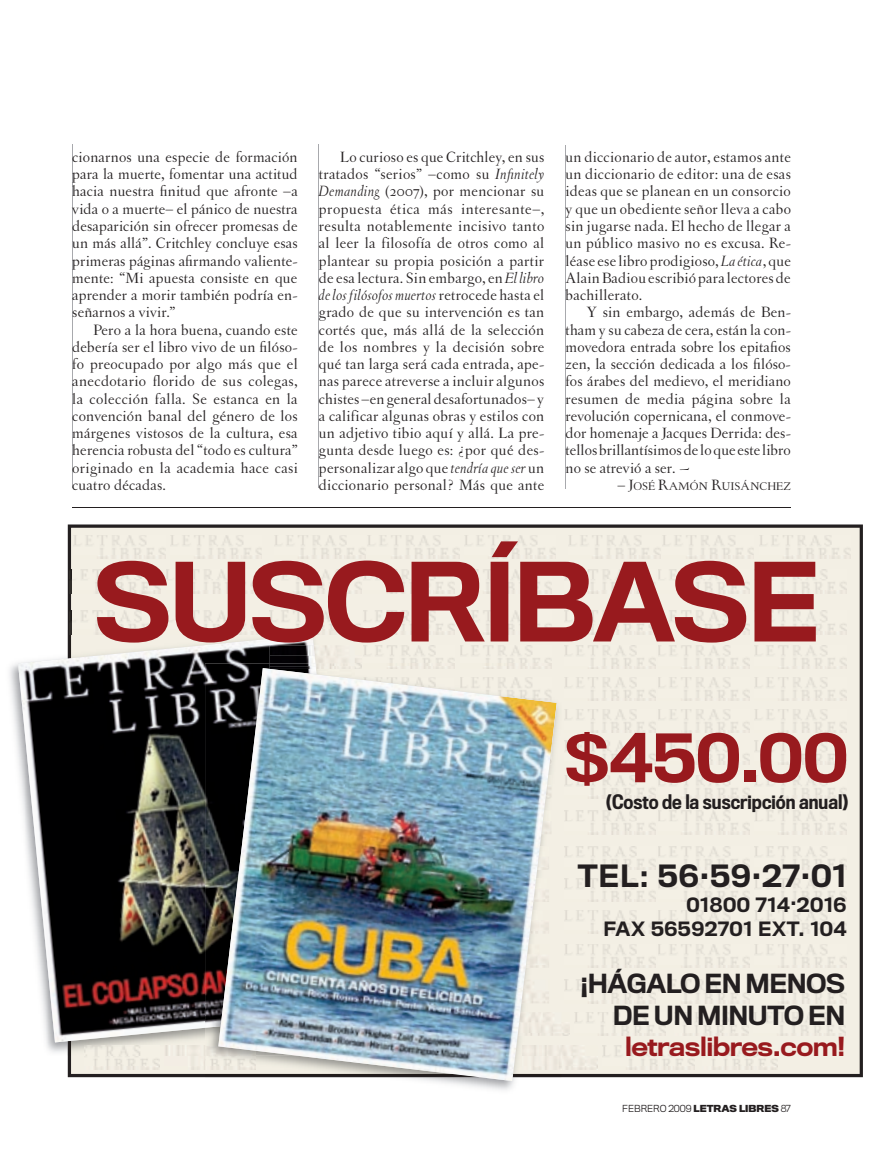
<style>
.page{position:relative;width:893px;height:1149px;background:#fff}
.page>*{position:absolute;margin:0;border:0;box-sizing:border-box;transform-origin:0 0}
.t1{font:500 100.8px "Titling Gothic FB Normal";letter-spacing:-.03em;color:#981a1e}
.t2{font:500 61.8px "Titling Gothic FB Normal";color:#981a1e}
.t3{font:500 28.5px "Titling Gothic FB Normal";letter-spacing:.03em;color:#231f20}
.t4{font:500 24.45px/31.3px "Titling Gothic FB Normal";letter-spacing:-.02em;color:#231f20;text-align:right}
.t5{font:500 24.45px "Titling Gothic FB Normal";letter-spacing:-.02em;color:#981a1e}
.t6{font:500 18.45px "Titling Gothic FB Cond";color:#231f20;scale:1.05 1}
.t7{font:500 18.3px/24.5px "Titling Gothic FB Normal";letter-spacing:.03em;color:#231f20;text-align:right}
.t8{font:15.75px/17.2px "Letras Oldstyle";letter-spacing:.015em;color:#231f20;text-align:justify}
.t9{font:11.85px "Letras Oldstyle Expert";color:#231f20}
.t10{font:300 9px "Titling Gothic FB Normal";color:#231f20}
.s1{font-style:italic}
.s2{font-size:15.75px}
.s3{font-weight:700}
</style>
<div class="page">
<hr style="left:72px;top:144px;width:1px;height:344px;background:#a8a9ad">
<hr style="left:319px;top:144px;width:1px;height:344px;background:#a8a9ad">
<hr style="left:565px;top:145px;width:1px;height:343px;background:#a8a9ad">
<hr style="left:72px;top:507px;width:719px;height:1px;background:#231f20">
<svg style="left:68px;top:524px;width:795px;height:552px;background:#e6e2d8"></svg>
<img style="left:564px;top:677px;width:92px;height:23px">
<img style="left:658px;top:677px;width:91px;height:23px">
<img style="left:755px;top:677px;width:91px;height:23px">
<img style="left:564px;top:709px;width:92px;height:23px">
<img style="left:658px;top:709px;width:91px;height:23px">
<img style="left:755px;top:709px;width:91px;height:23px">
<img style="left:564px;top:740px;width:92px;height:24px">
<img style="left:658px;top:740px;width:91px;height:24px">
<img style="left:755px;top:740px;width:91px;height:24px">
<img style="left:564px;top:774px;width:92px;height:24px">
<img style="left:658px;top:774px;width:91px;height:24px">
<img style="left:755px;top:774px;width:91px;height:24px">
<img style="left:564px;top:810px;width:92px;height:24px">
<img style="left:658px;top:810px;width:91px;height:24px">
<img style="left:755px;top:810px;width:91px;height:24px">
<img style="left:85px;top:1055px;width:74px;height:14px">
<img style="left:165px;top:1055px;width:40px;height:14px">
<img style="left:564px;top:846px;width:92px;height:23px">
<img style="left:658px;top:846px;width:91px;height:23px">
<img style="left:755px;top:846px;width:91px;height:23px">
<img style="left:564px;top:878px;width:92px;height:23px">
<img style="left:658px;top:878px;width:91px;height:23px">
<img style="left:755px;top:878px;width:91px;height:23px">
<img style="left:564px;top:909px;width:92px;height:24px">
<img style="left:658px;top:909px;width:91px;height:24px">
<img style="left:755px;top:909px;width:91px;height:24px">
<img style="left:564px;top:943px;width:92px;height:24px">
<img style="left:658px;top:943px;width:91px;height:24px">
<img style="left:755px;top:943px;width:91px;height:24px">
<img style="left:564px;top:979px;width:92px;height:24px">
<img style="left:658px;top:979px;width:91px;height:24px">
<img style="left:755px;top:979px;width:91px;height:24px">
<img style="left:561px;top:1045px;width:36px;height:24px">
<img style="left:603px;top:1045px;width:91px;height:24px">
<img style="left:702px;top:1045px;width:75px;height:24px">
<svg style="left:561px;top:1011px;width:8px;height:24px"></svg>
<img style="left:574px;top:1011px;width:92px;height:24px">
<img style="left:674px;top:1011px;width:75px;height:24px">
<img style="left:754px;top:1011px;width:91px;height:24px">
<img style="left:9px;top:629px;width:60px;height:426px">
<img style="left:69px;top:1042px;width:2px;height:13px">
<img style="left:18px;top:634px;width:296px;height:408px">
<img style="left:361px;top:663px;width:200px;height:348px">
<img style="left:205px;top:1035px;width:356px;height:55px">
<img style="left:205px;top:1055px;width:13px;height:14px">
<img style="left:557px;top:1011px;width:4px;height:24px">
<img style="left:317px;top:666px;width:38px;height:2px">
<img style="left:205px;top:1027px;width:13px;height:28px">
<img style="left:205px;top:663px;width:112px;height:364px">
<img style="left:218px;top:668px;width:339px;height:412px">
<img style="left:564px;top:645px;width:92px;height:23px">
<img style="left:658px;top:645px;width:91px;height:23px">
<img style="left:755px;top:645px;width:91px;height:23px">
<img style="left:270px;top:645px;width:85px;height:21px">
<svg style="left:355px;top:645px;width:6px;height:23px"></svg>
<img style="left:270px;top:666px;width:46px;height:2px">
<img style="left:363px;top:645px;width:92px;height:23px">
<img style="left:460px;top:645px;width:91px;height:23px">
<img style="left:564px;top:610px;width:92px;height:24px">
<img style="left:658px;top:610px;width:91px;height:24px">
<img style="left:755px;top:610px;width:91px;height:24px">
<img style="left:270px;top:610px;width:91px;height:21px">
<img style="left:270px;top:629px;width:85px;height:5px">
<svg style="left:355px;top:631px;width:6px;height:3px"></svg>
<img style="left:363px;top:610px;width:92px;height:24px">
<img style="left:460px;top:610px;width:91px;height:24px">
<img style="left:564px;top:569px;width:92px;height:24px">
<img style="left:658px;top:569px;width:91px;height:24px">
<img style="left:755px;top:569px;width:91px;height:24px">
<img style="left:270px;top:569px;width:91px;height:24px">
<img style="left:363px;top:569px;width:92px;height:24px">
<img style="left:460px;top:569px;width:91px;height:24px">
<img style="left:569px;top:535px;width:91px;height:23px">
<img style="left:663px;top:535px;width:91px;height:23px">
<img style="left:759px;top:535px;width:92px;height:23px">
<img style="left:274px;top:535px;width:92px;height:23px">
<img style="left:368px;top:535px;width:91px;height:23px">
<img style="left:465px;top:535px;width:91px;height:23px">
<img style="left:71px;top:610px;width:90px;height:24px">
<svg style="left:69px;top:610px;width:2px;height:24px"></svg>
<img style="left:166px;top:610px;width:91px;height:24px">
<img style="left:71px;top:569px;width:90px;height:24px">
<svg style="left:69px;top:569px;width:2px;height:24px"></svg>
<img style="left:166px;top:569px;width:91px;height:24px">
<img style="left:74px;top:535px;width:91px;height:23px">
<img style="left:171px;top:535px;width:91px;height:23px">
<p class="t8" style="left:72px;top:148px;width:227px">cionarnos una especie de formación para la muerte, fomentar una actitud hacia nuestra finitud que afronte –a vida o a muerte– el pánico de nuestra desaparición sin ofrecer promesas de un más allá”. Critchley concluye esas primeras páginas afirmando valiente&shy;mente: “Mi apuesta consiste en que aprender a morir también podría en&shy;señarnos a vivir.”</p>
<p class="t8" style="left:72px;top:321px;width:227px;text-indent:21px">Pero a la hora buena, cuando este debería ser el libro vivo de un filóso&shy;fo preocupado por algo más que el anecdotario florido de sus colegas, la colección falla. Se estanca en la convención banal del género de los márgenes vistosos de la cultura, esa herencia robusta del “todo es cultura” originado en la academia hace casi cuatro décadas.</p>
<p class="t8" style="left:319px;top:148px;width:227px;text-indent:21px">Lo curioso es que Critchley, en sus tratados “serios” –como su <span class="s1">Infinitely Demanding</span> (2007), por mencionar su propuesta ética más interesante–, resulta notablemente incisivo tanto al leer la filosofía de otros como al plantear su propia posición a partir de esa lectura. Sin embargo, en <span class="s1">El libro de los filósofos muertos</span> retrocede hasta el grado de que su intervención es tan cortés que, más allá de la selección de los nombres y la decisión sobre qué tan larga será cada entrada, ape&shy;nas parece atreverse a incluir algunos chistes –en general desafortunados– y a calificar algunas obras y estilos con un adjetivo tibio aquí y allá. La pre&shy;gunta desde luego es: ¿por qué des&shy;personalizar algo que <span class="s1">tendría que ser</span> un diccionario personal? Más que ante</p>
<p class="t8" style="left:566px;top:148px;width:227px">un diccionario de autor, estamos ante un diccionario de editor: una de esas ideas que se planean en un consorcio y que un obediente señor lleva a cabo sin jugarse nada. El hecho de llegar a un público masivo no es excusa. Re&shy;léase ese libro prodigioso, <span class="s1">La ética</span>, que Alain Badiou escribió para lectores de bachillerato.</p>
<p class="t8" style="left:566px;top:303px;width:227px;text-indent:21px">Y sin embargo, además de Ben&shy;tham y su cabeza de cera, están la con&shy;movedora entrada sobre los epitafios zen, la sección dedicada a los filóso&shy;fos árabes del medievo, el meridiano resumen de media página sobre la revolución copernicana, el conmove&shy;dor homenaje a Jacques Derrida: des&shy;tellos brillantísimos de lo que este libro no se atrevió a ser. ~</p>
<p class="t9" style="left:618px;top:479px;width:175px"><span class="s2">–</span> <span class="s2">J</span>OSÉ <span class="s2">R</span>AMÓN <span class="s2">R</span>UISÁNCHEZ</p>
<h1 class="t1" style="left:93px;top:541px;width:728px">SUSCRÍBASE</h1>
<h2 class="t2" style="left:565px;top:720px;width:285px">$450.00</h2>
<p class="t6" style="left:606px;top:790px;width:232px">(Costo de la suscripción anual)</p>
<h3 class="t3" style="left:578px;top:858px;width:270px">TEL: 56.59.27.01</h3>
<p class="t7" style="left:603px;top:891px;width:245px">01800 714.2016<br>FAX 56592701 EXT. 104</p>
<h3 class="t4" style="left:581px;top:967px;width:266px">¡HÁGALO EN MENOS<br>DE UN MINUTO EN</h3>
<h3 class="t5" style="left:625px;top:1031px;width:222px">letraslibres.com!</h3>
<p class="t10" style="left:622px;top:1102px;width:170px">FEBRERO 2009 <span class="s3">LETRAS LIBRES</span> 87</p>
</div>
